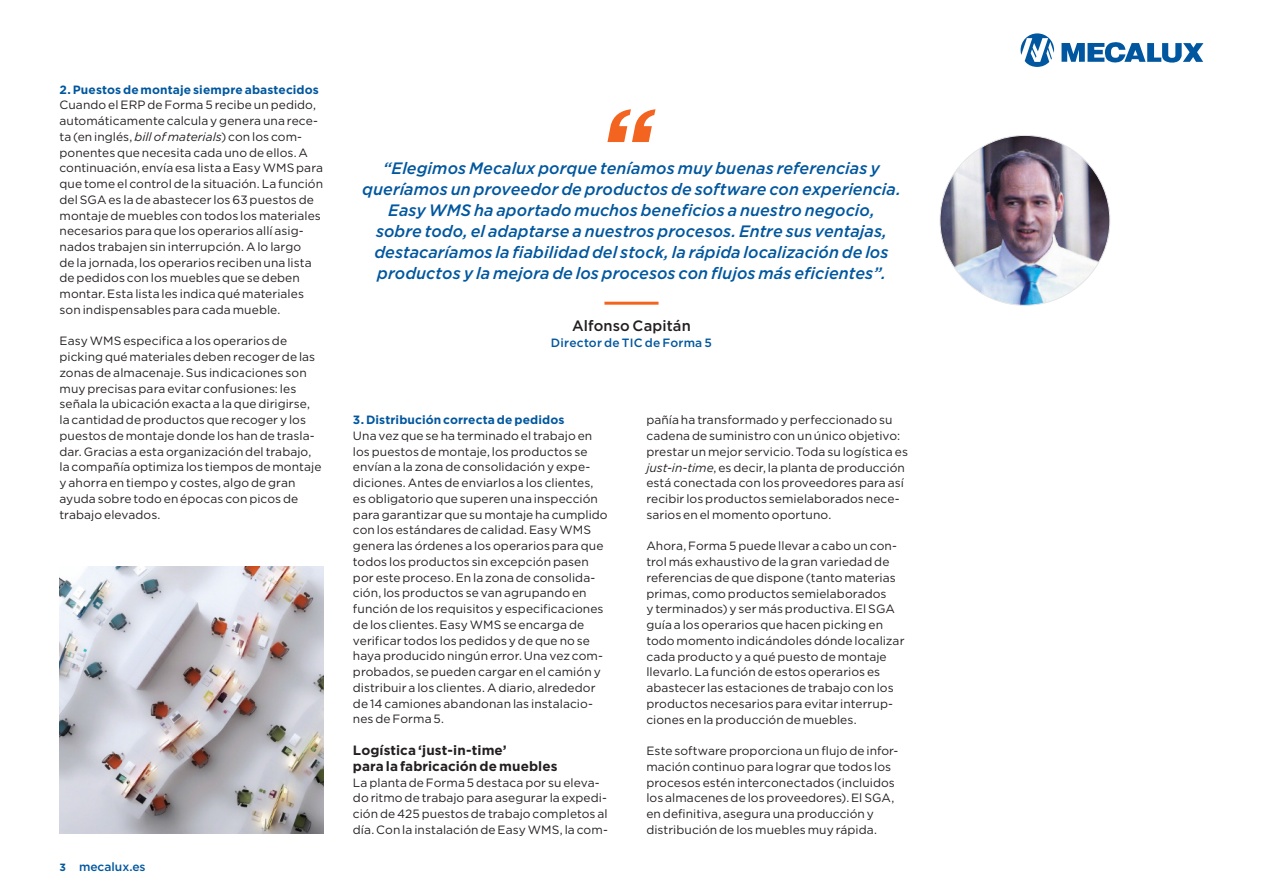
<style>
.page{position:relative;width:1263px;height:893px;background:#fff}
.page>*{position:absolute;margin:0;border:0;box-sizing:border-box;transform-origin:0 0}
.t1{font:italic 500 16.5px/21px "Gotham";letter-spacing:.005em;color:#01579f;text-align:center}
.t2{font:500 15px "Gotham";letter-spacing:.01em;color:#231f20}
.t3{font:700 13.5px/15.8px "Gotham";letter-spacing:.005em;color:#231f20}
.t4{font:12px/15.8px "Gotham";letter-spacing:.005em;color:#231f20}
.t5{font:700 12px "Gotham";letter-spacing:.01em;color:#01579f}
.t6{font:500 12px "Gotham";letter-spacing:.01em;color:#01579f}
.s1{font-style:italic}
.s2{font-weight:700;font-size:10.5px}
</style>
<div class="page">
<svg style="left:1020px;top:33px;width:34px;height:34px"></svg>
<svg style="left:1061px;top:42px;width:142px;height:21px"></svg>
<hr style="left:604px;top:302px;width:54px;height:3px;background:#f36421">
<svg style="left:607px;top:109px;width:48px;height:33px"></svg>
<img style="left:940px;top:135px;width:170px;height:170px;border-radius:85px">
<img style="left:60px;top:566px;width:263px;height:268px">
<p class="t5" style="left:60px;top:81px;width:261px">2. Puestos de montaje siempre abastecidos</p>
<p class="t4" style="left:60px;top:97px;width:265px">Cuando el ERP de Forma 5 recibe un pedido, automáticamente calcula y genera una rece&shy;ta (en inglés, <span class="s1">bill of materials</span>) con los com&shy;ponentes que necesita cada uno de ellos. A continuación, envía esa lista a Easy WMS para que tome el control de la situación. La función del SGA es la de abastecer los 63 puestos de montaje de muebles con todos los materiales necesarios para que los operarios allí asig&shy;nados trabajen sin interrupción. A lo largo<br>de la jornada, los operarios reciben una lista de pedidos con los muebles que se deben montar. Esta lista les indica qué materiales son indispensables para cada mueble.</p>
<p class="t4" style="left:60px;top:333px;width:263px">Easy WMS especifica a los operarios de picking qué materiales deben recoger de las zonas de almacenaje. Sus indicaciones son muy precisas para evitar confusiones: les señala la ubicación exacta a la que dirigirse, la cantidad de productos que recoger y los puestos de montaje donde los han de trasla&shy;dar. Gracias a esta organización del trabajo, la compañía optimiza los tiempos de montaje y ahorra en tiempo y costes, algo de gran ayuda sobre todo en épocas con picos de trabajo elevados.</p>
<p class="t6" style="left:60px;top:859px;width:88px"><span class="s2">3</span> mecalux.es</p>
<p class="t1" style="left:362px;top:158px;width:540px">“Elegimos Mecalux porque teníamos muy buenas referencias y queríamos un proveedor de productos de software con experiencia.<br>Easy WMS ha aportado muchos beneficios a nuestro negocio,<br>sobre todo, el adaptarse a nuestros procesos. Entre sus ventajas, destacaríamos la fiabilidad del stock, la rápida localización de los productos y la mejora de los procesos con flujos más eficientes”.</p>
<p class="t2" style="left:572px;top:316px;width:120px">Alfonso Capitán</p>
<p class="t6" style="left:551px;top:335px;width:162px">Director de TIC de Forma 5</p>
<p class="t5" style="left:353px;top:412px;width:213px">3. Distribución correcta de pedidos</p>
<p class="t4" style="left:353px;top:428px;width:256px">Una vez que se ha terminado el trabajo en los puestos de montaje, los productos se envían a la zona de consolidación y expe&shy;diciones. Antes de enviarlos a los clientes, es obligatorio que superen una inspección para garantizar que su montaje ha cumplido con los estándares de calidad. Easy WMS genera las órdenes a los operarios para que todos los productos sin excepción pasen por este proceso. En la zona de consolida&shy;ción, los productos se van agrupando en función de los requisitos y especificaciones de los clientes. Easy WMS se encarga de verificar todos los pedidos y de que no se haya producido ningún error. Una vez com&shy;probados, se pueden cargar en el camión y distribuir a los clientes. A diario, alrededor de 14 camiones abandonan las instalacio&shy;nes de Forma 5.</p>
<p class="t3" style="left:353px;top:742px;width:206px">Logística ‘just-in-time’<br>para la fabricación de muebles</p>
<p class="t4" style="left:353px;top:774px;width:256px">La planta de Forma 5 destaca por su eleva&shy;do ritmo de trabajo para asegurar la expedi&shy;ción de 425 puestos de trabajo completos al día. Con la instalación de Easy WMS, la com-</p>
<p class="t4" style="left:646px;top:412px;width:263px">pañía ha transformado y perfeccionado su cadena de suministro con un único objetivo: prestar un mejor servicio. Toda su logística es <span class="s1">just-in-time</span>, es decir, la planta de producción está conectada con los proveedores para así recibir los productos semielaborados nece&shy;sarios en el momento oportuno.</p>
<p class="t4" style="left:646px;top:538px;width:260px">Ahora, Forma 5 puede llevar a cabo un con&shy;trol más exhaustivo de la gran variedad de referencias de que dispone (tanto materias primas, como productos semielaborados<br>y terminados) y ser más productiva. El SGA guía a los operarios que hacen picking en todo momento indicándoles dónde localizar cada producto y a qué puesto de montaje llevarlo. La función de estos operarios es abastecer las estaciones de trabajo con los productos necesarios para evitar interrup&shy;ciones en la producción de muebles.</p>
<p class="t4" style="left:646px;top:743px;width:253px">Este software proporciona un flujo de infor&shy;mación continuo para lograr que todos los procesos estén interconectados (incluidos los almacenes de los proveedores). El SGA, en definitiva, asegura una producción y distribución de los muebles muy rápida.</p>
</div>
